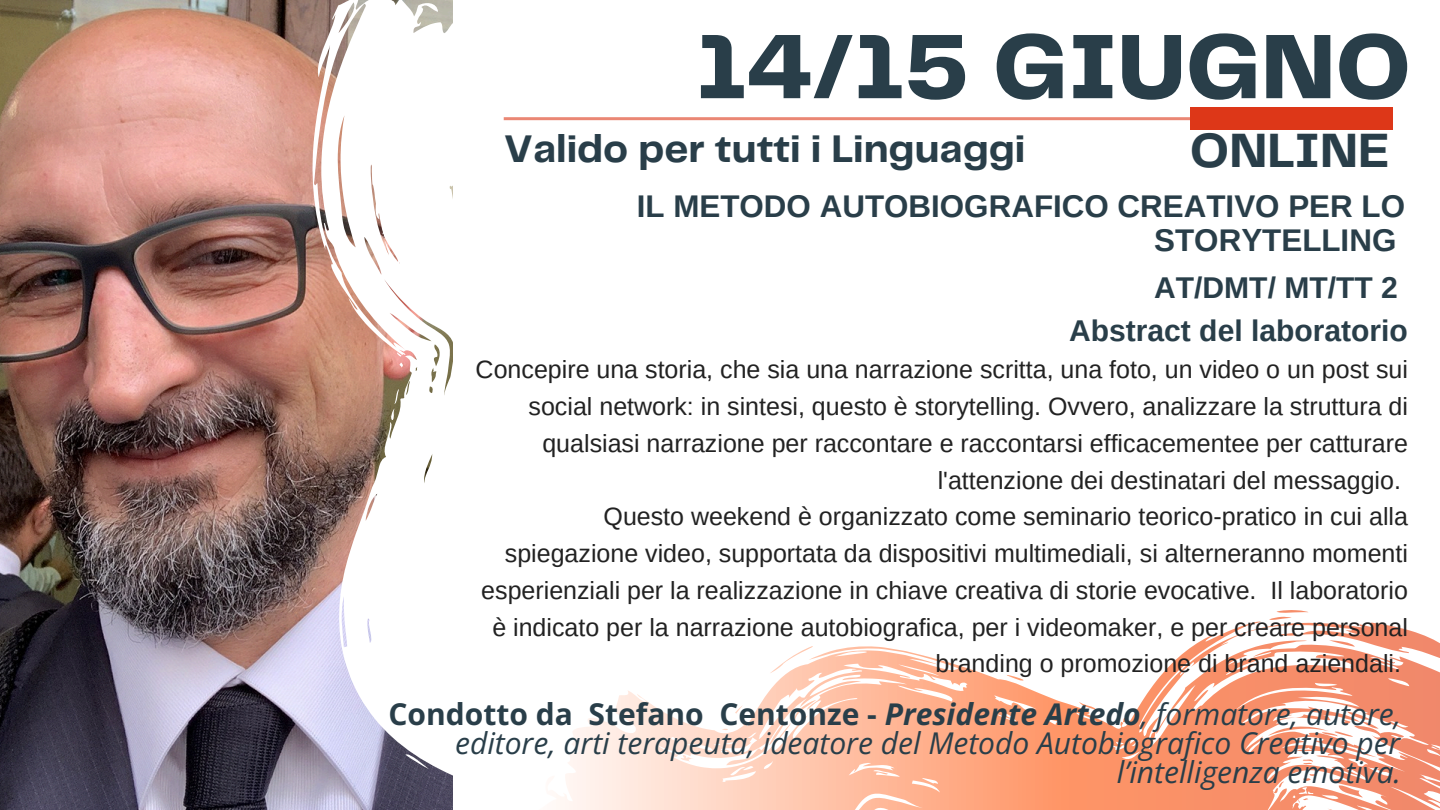
<style>
.page{position:relative;width:1440px;height:810px;background:#fff}
.page>*{position:absolute;margin:0;border:0;box-sizing:border-box;transform-origin:0 0}
.t1{font:800 95px "Telegraf";color:#293e49}
.t2{font:700 50px "Telegraf";color:#293e49}
.t3{font:700 40px "Telegraf";color:#293e49}
.t4{font:700 31.4px/33.8px "Arimo";color:#293e49;text-align:right}
.t5{font:700 30.1px "Arimo";color:#293e49}
.t6{font:italic 30px/29.2px "Open Sans";color:#293e49;text-align:right}
.t7{font:25px/36.8px "Arimo";color:#222;text-align:right}
.s1{font-weight:700;font-style:normal}
.s2{font-weight:700}
</style>
<div class="page">
<img style="left:0;top:0;width:272px;height:810px">
<svg style="left:272px;top:0;width:453px;height:810px"></svg>
<hr style="left:504px;top:117px;width:856px;height:3px;background:#dd3718">
<svg style="left:530px;top:610px;width:910px;height:200px"></svg>
<div style="left:1190px;top:108px;width:203px;height:22px;background:#dd3718"></div>
<p class="t1" style="left:696px;top:26px;width:717px">14/15 GIUGNO</p>
<h4 class="t3" style="left:504px;top:131px;width:523px">Valido per tutti i Linguaggi</h4>
<p class="t2" style="left:1190px;top:129px;width:201px">ONLINE</p>
<h4 class="t4" style="left:637px;top:189px;width:770px">IL METODO AUTOBIOGRAFICO CREATIVO PER LO<br>STORYTELLING</h4>
<h2 class="t5" style="left:1154px;top:271px;width:245px">AT/DMT/ MT/TT 2</h2>
<h1 class="t5" style="left:1069px;top:314px;width:340px">Abstract del laboratorio</h1>
<p class="t7" style="left:476px;top:351px;width:934px">Concepire una storia, che sia una narrazione scritta, una foto, un video o un post sui social network: in sintesi, questo è storytelling. Ovvero, analizzare la struttura di qualsiasi narrazione per raccontare e raccontarsi efficacementee per catturare l'attenzione dei destinatari del messaggio.</p>
<h3 class="t7" style="left:481px;top:498px;width:928px">Questo weekend è organizzato come seminario teorico-pratico in cui alla spiegazione video, supportata da dispositivi multimediali, si alterneranno momenti esperienziali per la realizzazione in chiave creativa di storie evocative. Il laboratorio è indicato per la narrazione autobiografica, per i videomaker, e per creare personal branding o promozione di brand aziendali.</h3>
<h5 class="t6" style="left:388px;top:699px;width:1014px"><span class="s1">Condotto da Stefano Centonze -</span> <span class="s2">Presidente Artedo</span>, formatore, autore, editore, arti terapeuta, ideatore del Metodo Autobiografico Creativo per l’intelligenza emotiva.</h5>
</div>
